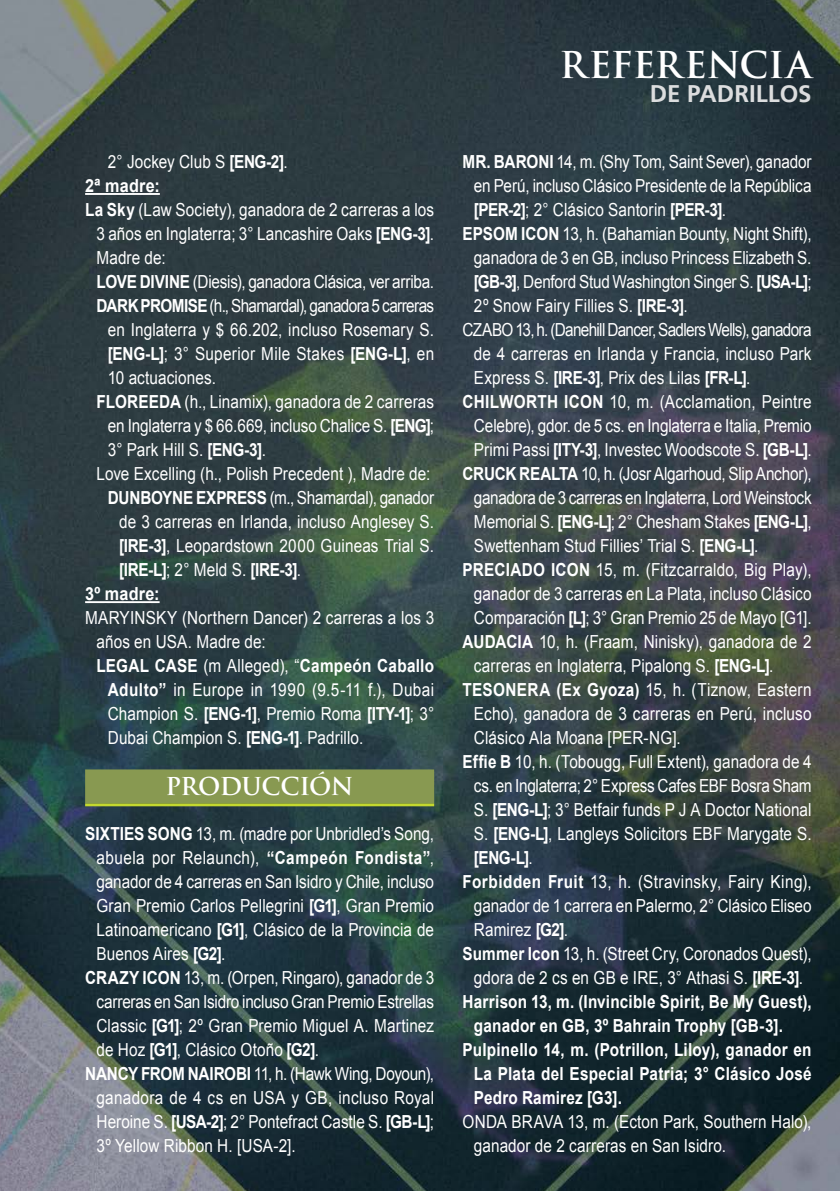
<style>
.page{position:relative;width:840px;height:1191px;background:#fff}
.page>*{position:absolute;margin:0;border:0;box-sizing:border-box;transform-origin:0 0}
.Gan-Page_Title{font:700 36px "Trajan Pro";letter-spacing:-.01em;color:#fff}
.Gan-Page_Title-2{font:700 24px "Frutiger";color:#dcddde}
.PAD-H1{font:700 24px "Trajan Pro";letter-spacing:-.025em;color:#fff}
.PAD-L1{font:18px/24px "Arial";letter-spacing:.005em;color:#fff;text-align:justify;scale:.85 1}
.PAD-L2{font:18px/24px "Arial";letter-spacing:.005em;color:#fff;text-align:justify;scale:.85 1}
.PAD-L1-2{font:700 18px/24px "Arial";letter-spacing:.015em;color:#fff;scale:.85 1}
.PAD-L3{font:18px/24px "Arial";letter-spacing:.01em;color:#fff;text-align:justify;scale:.85 1}
.PAD-L2-2{font:18px "Arial";letter-spacing:-.02em;color:#fff;scale:.85 1}
.PAD-H2{font:700 18px "Arial";letter-spacing:.015em;color:#fff;scale:.9 1}
.s1{font-weight:700}
</style>
<div class="page">
<img style="left:0;top:0;width:839px;height:1191px">
<hr style="left:85px;top:193px;width:75px;height:2px;background:#fff">
<hr style="left:85px;top:601px;width:74px;height:2px;background:#fff">
<div style="left:85px;top:769px;width:349px;height:34px;background:#889951"></div>
<hr style="left:85px;top:803px;width:349px;height:3px;background:#c4d82e">
<p class="PAD-L2" style="left:108px;top:150px;width:213px">2° Jockey Club S <span class="s1">[ENG-2]</span>.</p>
<p class="PAD-H2" style="left:85px;top:174px;width:84px">2ª madre:</p>
<p class="PAD-L1" style="left:96px;top:198px;width:398px;text-indent:-11px"><span class="s1">La Sky</span> (Law Society), ganadora de 2 carreras a los 3 años en Inglaterra; 3° Lancashire Oaks <span class="s1">[ENG-3]</span>.<br>Madre de:</p>
<p class="PAD-L2-2" style="left:96px;top:270px;width:398px"><span class="s1">LOVE DIVINE</span> (Diesis), ganadora Clásica, ver arriba.</p>
<p class="PAD-L2" style="left:108px;top:294px;width:385px;text-indent:-11px"><span class="s1">DARK PROMISE</span> (h., Shamardal), ganadora 5 carreras en Inglaterra y $ 66.202, incluso Rosemary S. <span class="s1">[ENG-L]</span>; 3° Superior Mile Stakes <span class="s1">[ENG-L]</span>, en 10 actuaciones.</p>
<p class="PAD-L2" style="left:108px;top:390px;width:385px;text-indent:-11px"><span class="s1">FLOREEDA</span> (h., Linamix), ganadora de 2 carreras en Inglaterra y $ 66.669, incluso Chalice S. <span class="s1">[ENG]</span>; 3° Park Hill S. <span class="s1">[ENG-3]</span>.</p>
<p class="PAD-L2" style="left:96px;top:462px;width:394px">Love Excelling (h., Polish Precedent ), Madre de:</p>
<p class="PAD-L3" style="left:119px;top:486px;width:372px;text-indent:-11px"><span class="s1">DUNBOYNE EXPRESS</span> (m., Shamardal), ganador de 3 carreras en Irlanda, incluso Anglesey S. <span class="s1">[IRE-3]</span>, Leopardstown 2000 Guineas Trial S. <span class="s1">[IRE-L]</span>; 2° Meld S. <span class="s1">[IRE-3]</span>.</p>
<p class="PAD-H2" style="left:85px;top:582px;width:84px">3º madre:</p>
<p class="PAD-L1" style="left:96px;top:606px;width:398px;text-indent:-11px">MARYINSKY (Northern Dancer) 2 carreras a los 3 años en USA. Madre de:</p>
<p class="PAD-L2" style="left:108px;top:654px;width:385px;text-indent:-11px"><span class="s1">LEGAL CASE</span> (m Alleged), “<span class="s1">Campeón Caballo Adulto”</span> in Europe in 1990 (9.5-11 f.), Dubai Champion S. <span class="s1">[ENG-1]</span>, Premio Roma <span class="s1">[ITY-1]</span>; 3° Dubai Champion S. <span class="s1">[ENG-1]</span>. Padrillo.</p>
<p class="PAD-H1" style="left:165px;top:771px;width:189px">PRODUCCIÓN</p>
<p class="PAD-L1" style="left:96px;top:822px;width:398px;text-indent:-11px"><span class="s1">SIXTIES SONG</span> 13, m. (madre por Unbridled’s Song, abuela por Relaunch), <span class="s1">“Campeón Fondista”</span>, ganador de 4 carreras en San Isidro y Chile, incluso Gran Premio Carlos Pellegrini <span class="s1">[G1]</span>, Gran Premio Latinoamericano <span class="s1">[G1]</span>, Clásico de la Provincia de Buenos Aires <span class="s1">[G2]</span>.</p>
<p class="PAD-L1" style="left:96px;top:966px;width:398px;text-indent:-11px"><span class="s1">CRAZY ICON</span> 13, m. (Orpen, Ringaro), ganador de 3 carreras en San Isidro incluso Gran Premio Estrellas Classic <span class="s1">[G1]</span>; 2º Gran Premio Miguel A. Martinez de Hoz <span class="s1">[G1]</span>, Clásico Otoño <span class="s1">[G2]</span>.</p>
<p class="PAD-L1" style="left:96px;top:1062px;width:398px;text-indent:-11px"><span class="s1">NANCY FROM NAIROBI</span> 11, h. (Hawk Wing, Doyoun), ganadora de 4 cs en USA y GB, incluso Royal Heroine S. <span class="s1">[USA-2]</span>; 2° Pontefract Castle S. <span class="s1">[GB-L]</span>; 3º Yellow Ribbon H. [USA-2].</p>
<p class="Gan-Page_Title" style="left:559px;top:43px;width:253px">REFERENCIA</p>
<p class="Gan-Page_Title-2" style="left:649px;top:80px;width:163px">DE PADRILLOS</p>
<p class="PAD-L1" style="left:473px;top:150px;width:398px;text-indent:-11px"><span class="s1">MR. BARONI</span> 14, m. (Shy Tom, Saint Sever), ganador en Perú, incluso Clásico Presidente de la República <span class="s1">[PER-2]</span>; 2° Clásico Santorin <span class="s1">[PER-3]</span>.</p>
<p class="PAD-L1" style="left:473px;top:222px;width:398px;text-indent:-11px"><span class="s1">EPSOM ICON</span> 13, h. (Bahamian Bounty, Night Shift), ganadora de 3 en GB, incluso Princess Elizabeth S. <span class="s1">[GB-3]</span>, Denford Stud Washington Singer S. <span class="s1">[USA-L]</span>; 2º Snow Fairy Fillies S. <span class="s1">[IRE-3]</span>.</p>
<p class="PAD-L1" style="left:473px;top:318px;width:398px;text-indent:-11px">CZABO 13, h. (Danehill Dancer, Sadlers Wells), ganadora de 4 carreras en Irlanda y Francia, incluso Park Express S. <span class="s1">[IRE-3]</span>, Prix des Lilas <span class="s1">[FR-L]</span>.</p>
<p class="PAD-L1" style="left:473px;top:390px;width:398px;text-indent:-11px"><span class="s1">CHILWORTH ICON</span> 10, m. (Acclamation, Peintre Celebre), gdor. de 5 cs. en Inglaterra e Italia, Premio Primi Passi <span class="s1">[ITY-3]</span>, Investec Woodscote S. <span class="s1">[GB-L]</span>.</p>
<p class="PAD-L1" style="left:473px;top:462px;width:398px;text-indent:-11px"><span class="s1">CRUCK REALTA</span> 10, h. (Josr Algarhoud, Slip Anchor), ganadora de 3 carreras en Inglaterra, Lord Weinstock Memorial S. <span class="s1">[ENG-L]</span>; 2° Chesham Stakes <span class="s1">[ENG-L]</span>, Swettenham Stud Fillies’ Trial S. <span class="s1">[ENG-L]</span>.</p>
<p class="PAD-L1" style="left:473px;top:558px;width:398px;text-indent:-11px"><span class="s1">PRECIADO ICON</span> 15, m. (Fitzcarraldo, Big Play), ganador de 3 carreras en La Plata, incluso Clásico Comparación <span class="s1">[L]</span>; 3° Gran Premio 25 de Mayo [G1].</p>
<p class="PAD-L1" style="left:473px;top:630px;width:398px;text-indent:-11px"><span class="s1">AUDACIA</span> 10, h. (Fraam, Ninisky), ganadora de 2 carreras en Inglaterra, Pipalong S. <span class="s1">[ENG-L]</span>.</p>
<p class="PAD-L1" style="left:473px;top:678px;width:398px;text-indent:-11px"><span class="s1">TESONERA (Ex Gyoza)</span> 15, h. (Tiznow, Eastern Echo), ganadora de 3 carreras en Perú, incluso Clásico Ala Moana [PER-NG].</p>
<p class="PAD-L1" style="left:473px;top:750px;width:398px;text-indent:-11px"><span class="s1">Effie B</span> 10, h. (Tobougg, Full Extent), ganadora de 4 cs. en Inglaterra; 2° Express Cafes EBF Bosra Sham S. <span class="s1">[ENG-L]</span>; 3° Betfair funds P J A Doctor National S. <span class="s1">[ENG-L]</span>, Langleys Solicitors EBF Marygate S. <span class="s1">[ENG-L]</span>.</p>
<p class="PAD-L1" style="left:473px;top:870px;width:398px;text-indent:-11px"><span class="s1">Forbidden Fruit</span> 13, h. (Stravinsky, Fairy King), ganador de 1 carrera en Palermo, 2° Clásico Eliseo Ramirez <span class="s1">[G2]</span>.</p>
<p class="PAD-L1" style="left:462px;top:942px;width:412px;text-align:center"><span class="s1">Summer Icon</span> 13, h. (Street Cry, Coronados Quest), gdora de 2 cs en GB e IRE, 3° Athasi S. <span class="s1">[IRE-3]</span>.</p>
<p class="PAD-L1-2" style="left:473px;top:990px;width:398px;text-indent:-11px">Harrison 13, m. (Invincible Spirit, Be My Guest), ganador en GB, 3º Bahrain Trophy [GB-3].</p>
<p class="PAD-L1-2" style="left:473px;top:1038px;width:398px;text-align:justify;text-indent:-11px">Pulpinello 14, m. (Potrillon, Liloy), ganador en La Plata del Especial Patria; 3° Clásico José Pedro Ramirez [G3].</p>
<p class="PAD-L1" style="left:473px;top:1110px;width:398px;text-indent:-11px">ONDA BRAVA 13, m. (Ecton Park, Southern Halo), ganador de 2 carreras en San Isidro.</p>
</div>
